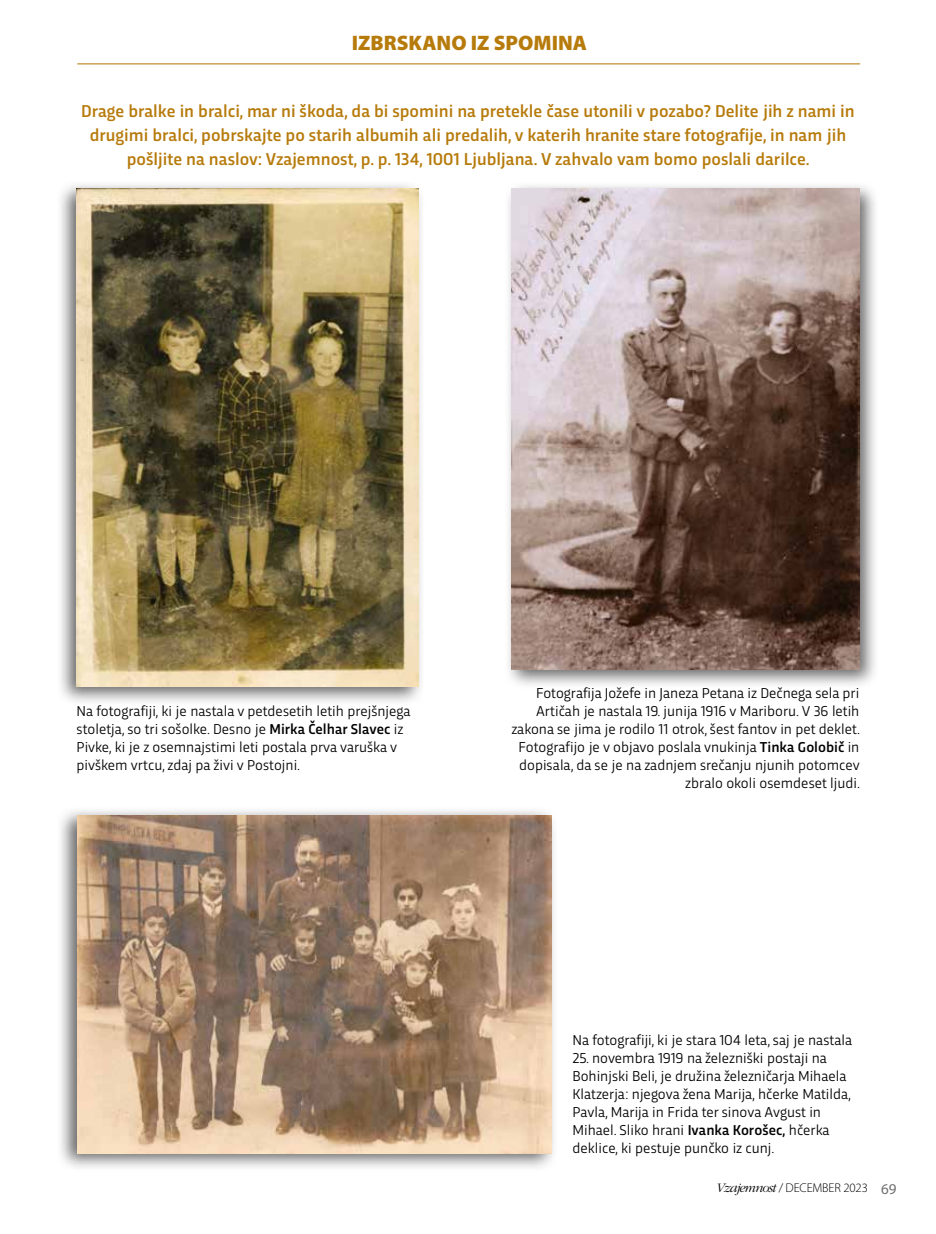
<style>
.page{position:relative;width:936px;height:1234px;background:#fff}
.page>*{position:absolute;margin:0;border:0;box-sizing:border-box;transform-origin:0 0}
.t1{font:900 21px "Myriad Pro";color:#b77b0c}
.t2{font:500 18px/24px "Trasandina";color:#b77b0c;text-align:center}
.t3{font:15px/18px "Trasandina";color:#000}
.t4{font:300 12.75px "Myriad Pro";letter-spacing:-.01em;color:#000}
.s1{font-weight:500}
.s2{font-family:"ITC Garamond Std";font-style:italic;font-size:13.5px}
.s3{font-weight:400;font-size:15px;color:#706f6f}
</style>
<div class="page">
<hr style="left:77px;top:63px;width:783px;height:1px;background:#b77b0c">
<div style="left:503px;top:180px;width:376px;height:510px;background:#000;opacity:.6"></div>
<img style="left:512px;top:189px;width:347px;height:480px">
<div style="left:56px;top:805px;width:502px;height:366px;background:#000;opacity:.6"></div>
<img style="left:77px;top:815px;width:474px;height:337px">
<div style="left:55px;top:179px;width:370px;height:526px;background:#000;opacity:.6"></div>
<img style="left:77px;top:189px;width:341px;height:497px">
<h1 class="t1" style="left:352px;top:29px;width:237px">IZBRSKANO IZ SPOMINA</h1>
<p class="t2" style="left:81px;top:97px;width:775px">Drage bralke in bralci, mar ni škoda, da bi spomini na pretekle čase utonili v pozabo? Delite jih z nami in drugimi bralci, pobrskajte po starih albumih ali predalih, v katerih hranite stare fotografije, in nam jih pošljite na naslov: Vzajemnost, p. p. 134, 1001 Ljubljana. V zahvalo vam bomo poslali darilce.</p>
<p class="t3" style="left:77px;top:700px;width:335px">Na fotografiji, ki je nastala v petdesetih letih prejšnjega stoletja, so tri sošolke. Desno je <span class="s1">Mirka Čelhar Slavec</span> iz Pivke, ki je z osemnajstimi leti postala prva varuška v pivškem vrtcu, zdaj pa živi v Postojni.</p>
<p class="t3" style="left:511px;top:683px;width:350px;text-align:right">Fotografija Jožefe in Janeza Petana iz Dečnega sela pri Artičah je nastala 19. junija 1916 v Mariboru. V 36 letih zakona se jima je rodilo 11 otrok, šest fantov in pet deklet.<br>Fotografijo je v objavo poslala vnukinja <span class="s1">Tinka Golobič</span> in dopisala, da se je na zadnjem srečanju njunih potomcev zbralo okoli osemdeset ljudi.</p>
<p class="t3" style="left:572px;top:1029px;width:281px">Na fotografiji, ki je stara 104 leta, saj je nastala</p>
<p class="t3" style="left:572px;top:1047px;width:280px">25. novembra 1919 na železniški postaji na Bohinjski Beli, je družina železničarja Mihaela Klatzerja: njegova žena Marija, hčerke Matilda, Pavla, Marija in Frida ter sinova Avgust in Mihael. Sliko hrani <span class="s1">Ivanka Korošec,</span> hčerka deklice, ki pestuje punčko iz cunj.</p>
<p class="t4" style="left:716px;top:1179px;width:182px"><span class="s2">Vzajemnost</span> / DECEMBER 2023 <span class="s3">69</span></p>
</div>
